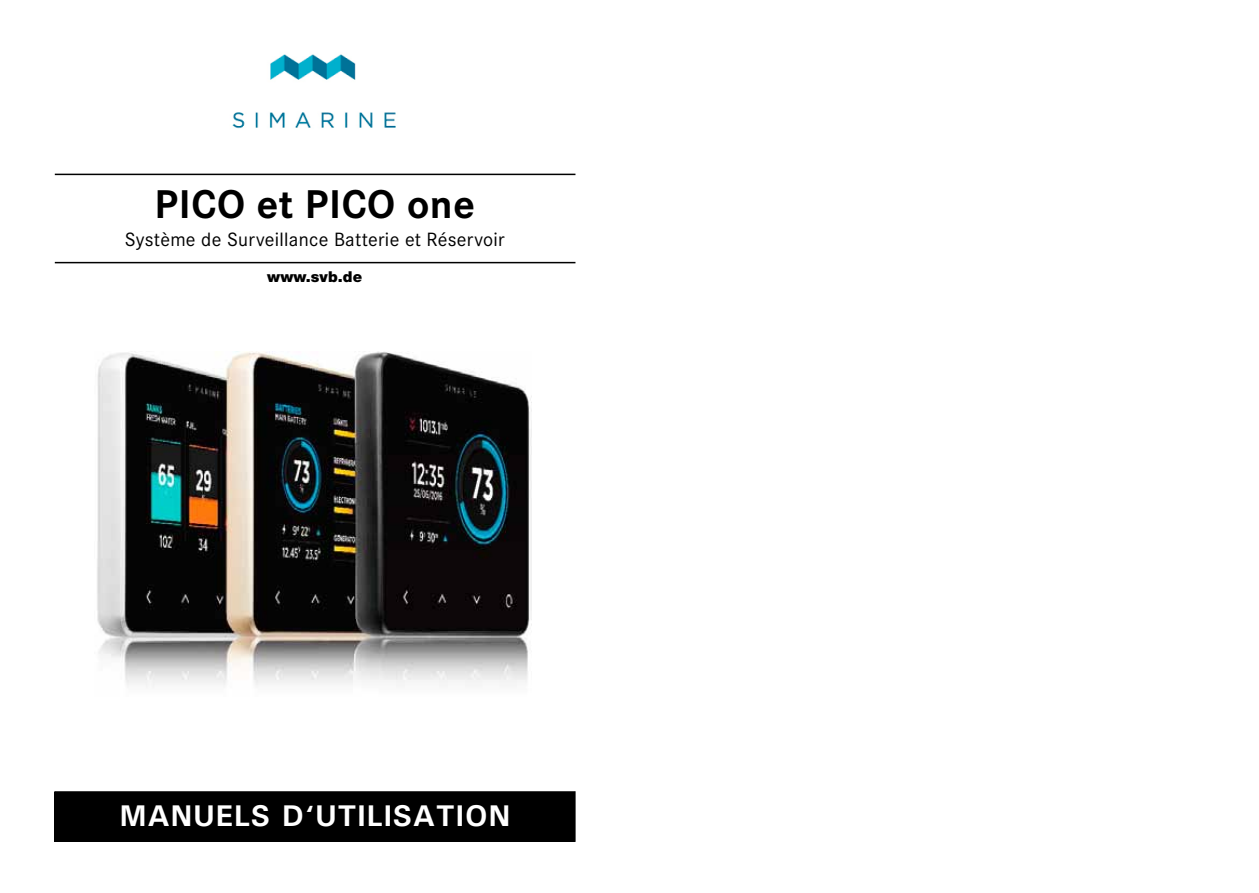
<style>
.page{position:relative;width:1259px;height:893px;background:#fff}
.page>*{position:absolute;margin:0;border:0;box-sizing:border-box;transform-origin:0 0}
.t1{font:700 41.7px "Corporate S";letter-spacing:.015em;color:#000}
.t2{font:700 30px "Univers";letter-spacing:.03em;color:#fff}
.t3{font:19.95px "Corporate S";letter-spacing:.015em;color:#000}
.t4{font:900 15px "Helvetica Neue LT";letter-spacing:.005em;color:#000}
</style>
<div class="page">
<div style="left:55px;top:792px;width:520px;height:49px;background:#000"></div>
<div style="left:54px;top:791px;width:521px;height:51px;border:1px solid #000"></div>
<img style="left:232px;top:54px;width:164px;height:75px">
<hr style="left:55px;top:174px;width:520px;height:1px;background:#000">
<hr style="left:55px;top:262px;width:520px;height:1px;background:#000">
<img style="left:97px;top:351px;width:434px;height:336px">
<h1 class="t1" style="left:155px;top:180px;width:322px">PICO et PICO one</h1>
<p class="t3" style="left:125px;top:228px;width:382px">Système de Surveillance Batterie et Réservoir</p>
<p class="t4" style="left:267px;top:267px;width:96px">www.svb.de</p>
<h2 class="t2" style="left:120px;top:797px;width:392px">MANUELS D‘UTILISATION</h2>
</div>
